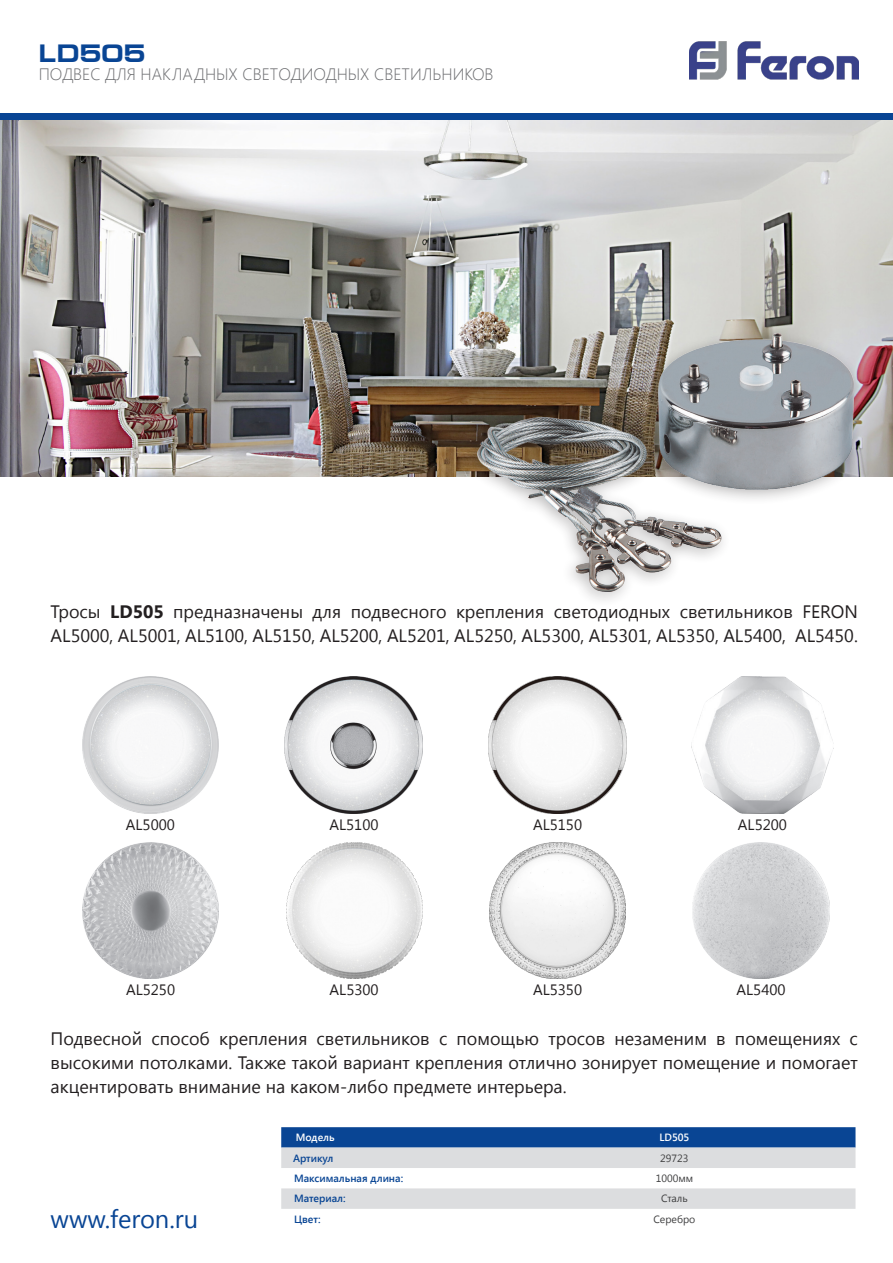
<style>
.page{position:relative;width:893px;height:1263px;background:#fff}
.page>*{position:absolute;margin:0;border:0;box-sizing:border-box;transform-origin:0 0}
.t1{font:25.5px "Segoe UI";color:#094594}
.t2{font:700 25.5px "Europe Ext";color:#094594}
.t3{font:18px/24px "Segoe UI";color:#231f20}
.t4{font:300 16.5px "Segoe UI";color:#6c6d70}
.t5{font:15px "Segoe UI";color:#231f20}
.t6{font:600 10.5px "Segoe UI";color:#094594}
.t7{font:10.5px "Segoe UI";color:#3e3e3f}
.t8{font:600 10.5px "Segoe UI";color:#fff}
.s1{font-weight:700}
</style>
<div class="page">
<img style="left:690px;top:41px;width:169px;height:39px">
<div style="left:0;top:113px;width:893px;height:7px;background:#094594"></div>
<svg style="left:281px;top:1127px;width:574px;height:82px"></svg>
<img style="left:0;top:120px;width:893px;height:356px">
<div style="left:462px;top:324px;width:402px;height:283px;background:#231f20;opacity:.31"></div>
<img style="left:477px;top:334px;width:376px;height:257px">
<img style="left:285px;top:677px;width:138px;height:136px">
<img style="left:83px;top:677px;width:135px;height:136px">
<img style="left:693px;top:842px;width:136px;height:137px">
<img style="left:691px;top:677px;width:143px;height:136px">
<img style="left:489px;top:842px;width:137px;height:137px">
<img style="left:286px;top:842px;width:136px;height:137px">
<img style="left:83px;top:842px;width:136px;height:137px">
<img style="left:489px;top:677px;width:137px;height:136px">
<p class="t2" style="left:39px;top:39px;width:108px">LD505</p>
<p class="t4" style="left:39px;top:62px;width:456px">ПОДВЕС ДЛЯ НАКЛАДНЫХ СВЕТОДИОДНЫХ СВЕТИЛЬНИКОВ</p>
<p class="t3" style="left:51px;top:599px;width:809px">Тросы <span class="s1">LD505</span> предназначены для подвесного крепления светодиодных светильников FERON<br>AL5000, AL5001, AL5100, AL5150, AL5200, AL5201, AL5250, AL5300, AL5301, AL5350, AL5400, AL5450.</p>
<p class="t5" style="left:126px;top:814px;width:51px">AL5000</p>
<p class="t5" style="left:329px;top:814px;width:51px">AL5100</p>
<p class="t5" style="left:533px;top:814px;width:51px">AL5150</p>
<p class="t5" style="left:738px;top:814px;width:51px">AL5200</p>
<p class="t5" style="left:737px;top:979px;width:51px">AL5400</p>
<p class="t3" style="left:51px;top:1026px;width:809px;text-align:justify">Подвесной способ крепления светильников с помощью тросов незаменим в помещениях c высокими потолками. Также такой вариант крепления отлично зонирует помещение и помогает акцентировать внимание на каком-либо предмете интерьера.</p>
<p class="t5" style="left:126px;top:979px;width:51px">AL5250</p>
<p class="t5" style="left:330px;top:979px;width:51px">AL5300</p>
<p class="t5" style="left:533px;top:979px;width:51px">AL5350</p>
<p class="t8" style="left:296px;top:1130px;width:40px">Модель</p>
<p class="t8" style="left:659px;top:1130px;width:32px">LD505</p>
<p class="t6" style="left:293px;top:1150px;width:42px">Артикул</p>
<p class="t7" style="left:660px;top:1150px;width:30px">29723</p>
<p class="t6" style="left:294px;top:1171px;width:111px">Максимальная длина:</p>
<p class="t7" style="left:656px;top:1171px;width:39px">1000мм</p>
<p class="t6" style="left:294px;top:1191px;width:53px">Материал:</p>
<p class="t7" style="left:661px;top:1191px;width:28px">Сталь</p>
<p class="t1" style="left:51px;top:1201px;width:149px">www.feron.ru</p>
<p class="t6" style="left:294px;top:1212px;width:28px">Цвет:</p>
<p class="t7" style="left:653px;top:1212px;width:44px">Серебро</p>
</div>
